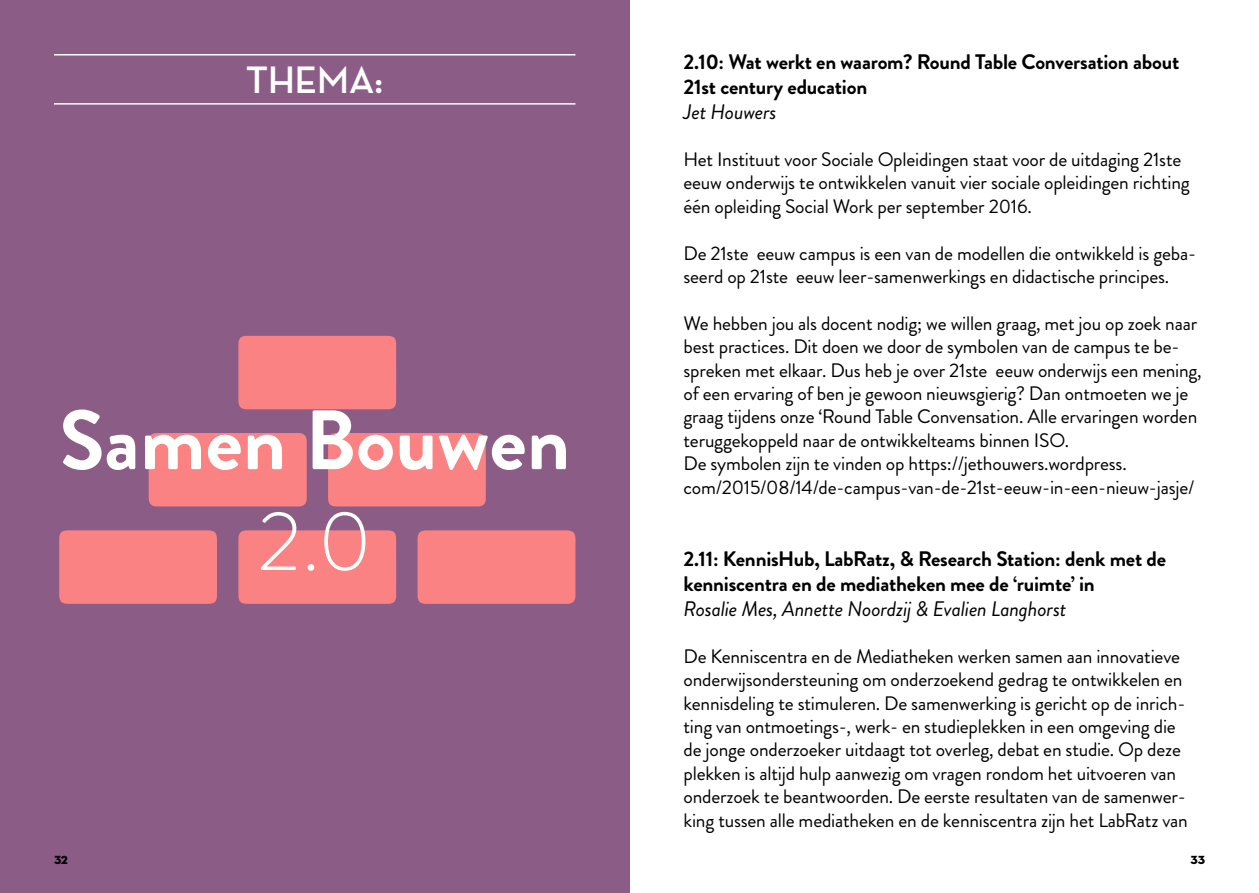
<style>
.page{position:relative;width:1259px;height:893px;background:#fff}
.page>*{position:absolute;margin:0;border:0;box-sizing:border-box;transform-origin:0 0}
.t1{font:700 84px "Brandon Grotesque";color:#fffffe}
.t2{font:300 84px "Brandon Grotesque";color:#fffffe}
.t3{font:700 39px "Neutra Disp";color:#fffffe}
.t4{font:700 21px/25.2px "Brandon Grotesque";letter-spacing:-.01em;color:#000}
.t5{font:italic 21px "Brandon Grotesque";letter-spacing:-.01em;color:#000}
.t6{font:19.5px/23.4px "Brandon Grotesque";letter-spacing:-.01em;color:#000}
.t7{font:12px "Neutra Disp Titling";color:#000}
</style>
<div class="page">
<div style="left:0;top:0;width:629px;height:893px;background:#8b5c86"></div>
<div style="left:417px;top:530px;width:158px;height:74px;background:#fa8283"></div>
<div style="left:149px;top:433px;width:158px;height:73px;background:#fa8283"></div>
<div style="left:328px;top:433px;width:158px;height:73px;background:#fa8283"></div>
<div style="left:238px;top:336px;width:158px;height:73px;background:#fa8283"></div>
<div style="left:238px;top:530px;width:158px;height:74px;background:#fa8283"></div>
<div style="left:59px;top:530px;width:158px;height:74px;background:#fa8283"></div>
<hr style="left:54px;top:54px;width:521px;height:2px;background:#fff">
<hr style="left:54px;top:103px;width:521px;height:2px;background:#fff">
<h2 class="t3" style="left:246px;top:58px;width:139px">THEMA:</h2>
<h1 class="t1" style="left:59px;top:382px;width:512px">Samen Bouwen</h1>
<h1 class="t2" style="left:257px;top:484px;width:116px">2.0</h1>
<p class="t4" style="left:683px;top:49px;width:497px">2.10: Wat werkt en waarom? Round Table Conversation about<br>21st century education</p>
<p class="t5" style="left:683px;top:97px;width:95px">Jet Houwers</p>
<p class="t6" style="left:683px;top:148px;width:508px">Het Instituut voor Sociale Opleidingen staat voor de uitdaging 21ste eeuw onderwijs te ontwikkelen vanuit vier sociale opleidingen richting één opleiding Social Work per september 2016.</p>
<p class="t6" style="left:683px;top:241px;width:514px">De 21ste eeuw campus is een van de modellen die ontwikkeld is geba&shy;seerd op 21ste eeuw leer-samenwerkings en didactische principes.</p>
<p class="t6" style="left:683px;top:312px;width:520px">We hebben jou als docent nodig; we willen graag, met jou op zoek naar best practices. Dit doen we door de symbolen van de campus te be&shy;spreken met elkaar. Dus heb je over 21ste eeuw onderwijs een mening, of een ervaring of ben je gewoon nieuwsgierig? Dan ontmoeten we je graag tijdens onze ‘Round Table Convensation. Alle ervaringen worden teruggekoppeld naar de ontwikkelteams binnen ISO.<br>De symbolen zijn te vinden op https://jethouwers.wordpress. com/2015/08/14/de-campus-van-de-21st-eeuw-in-een-nieuw-jasje/</p>
<p class="t4" style="left:683px;top:546px;width:484px">2.11: KennisHub, LabRatz, &amp; Research Station: denk met de kenniscentra en de mediatheken mee de ‘ruimte’ in</p>
<p class="t5" style="left:683px;top:594px;width:384px">Rosalie Mes, Annette Noordzij &amp; Evalien Langhorst</p>
<p class="t6" style="left:683px;top:645px;width:506px">De Kenniscentra en de Mediatheken werken samen aan innovatieve onderwijsondersteuning om onderzoekend gedrag te ontwikkelen en kennisdeling te stimuleren. De samenwerking is gericht op de inrich&shy;ting van ontmoetings-, werk- en studieplekken in een omgeving die de jonge onderzoeker uitdaagt tot overleg, debat en studie. Op deze plekken is altijd hulp aanwezig om vragen rondom het uitvoeren van onderzoek te beantwoorden. De eerste resultaten van de samenwer&shy;king tussen alle mediatheken en de kenniscentra zijn het LabRatz van</p>
<p class="t7" style="left:54px;top:852px;width:15px">32</p>
<p class="t7" style="left:1190px;top:852px;width:16px">33</p>
</div>
